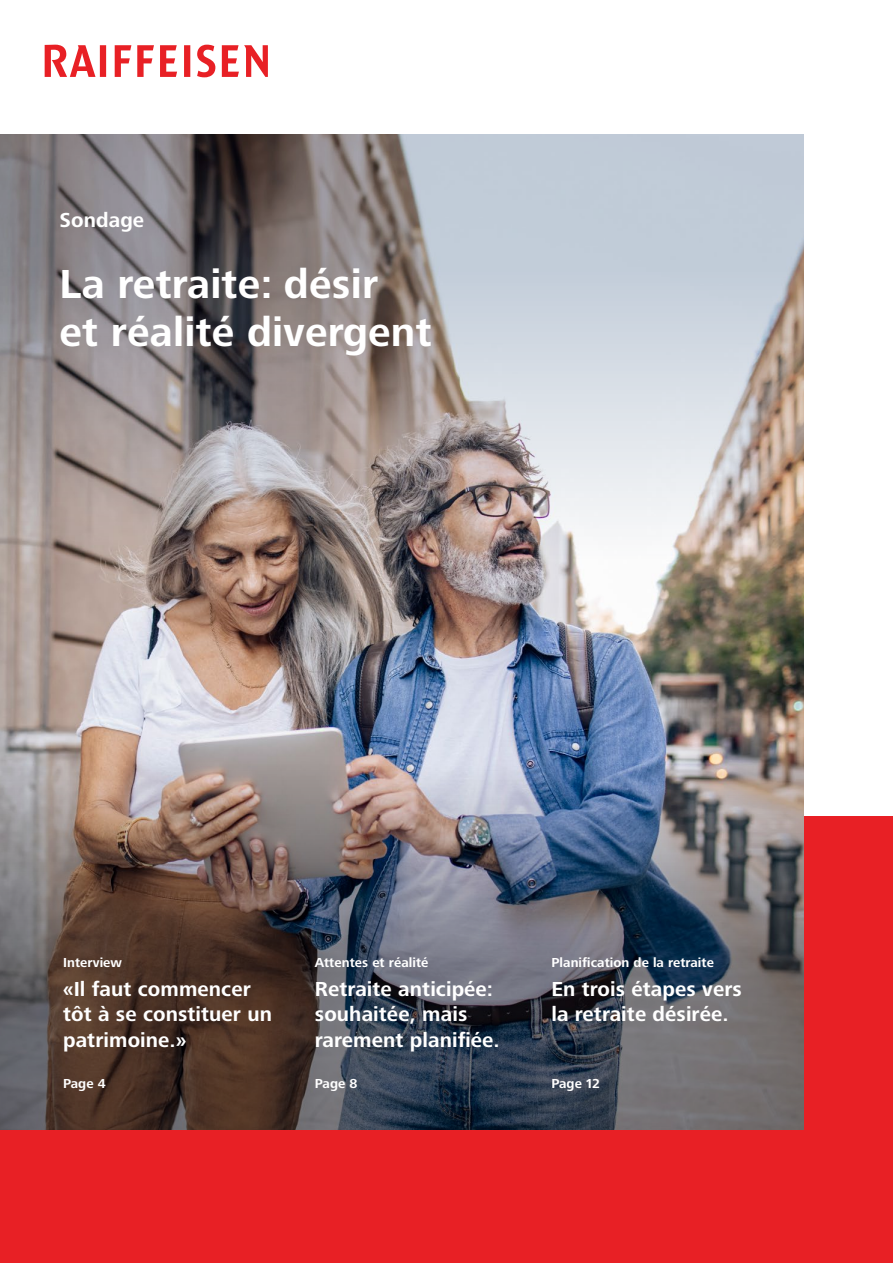
<style>
.page{position:relative;width:893px;height:1263px;background:#fff}
.page>*{position:absolute;margin:0;border:0;box-sizing:border-box;transform-origin:0 0}
.t1{font:700 42px/48px "Frutiger Next LTW1 G";letter-spacing:.005em;color:#fff}
.t2{font:700 21px/25.5px "Frutiger Next LTW1 G";letter-spacing:.005em;color:#fff}
.t3{font:700 13.5px "Frutiger Next LTW1 G";letter-spacing:.005em;color:#fff}
</style>
<div class="page">
<div style="left:0;top:816px;width:893px;height:447px;background:#e82025"></div>
<svg style="left:45px;top:45px;width:223px;height:32px"></svg>
<img style="left:0;top:593px;width:804px;height:99px">
<svg style="left:0;top:134px;width:804px;height:459px;background:#a59fa0"></svg>
<img style="left:0;top:692px;width:804px;height:437px">
<p class="t2" style="left:60px;top:208px;width:86px">Sondage</p>
<h1 class="t1" style="left:60px;top:262px;width:374px">La retraite: désir<br>et réalité divergent</h1>
<p class="t3" style="left:63px;top:955px;width:60px">Interview</p>
<p class="t3" style="left:315px;top:955px;width:115px">Attentes et réalité</p>
<p class="t3" style="left:551px;top:955px;width:164px">Planification de la retraite</p>
<p class="t2" style="left:63px;top:977px;width:210px">«Il faut commencer tôt à se constituer un patrimoine.»</p>
<p class="t3" style="left:63px;top:1075px;width:44px">Page 4</p>
<p class="t2" style="left:315px;top:977px;width:186px">Retraite anticipée: souhaitée, mais rarement planifiée.</p>
<p class="t3" style="left:315px;top:1075px;width:44px">Page 8</p>
<p class="t2" style="left:551px;top:977px;width:192px">En trois étapes vers la retraite désirée.</p>
<p class="t3" style="left:551px;top:1075px;width:50px">Page 12</p>
</div>
